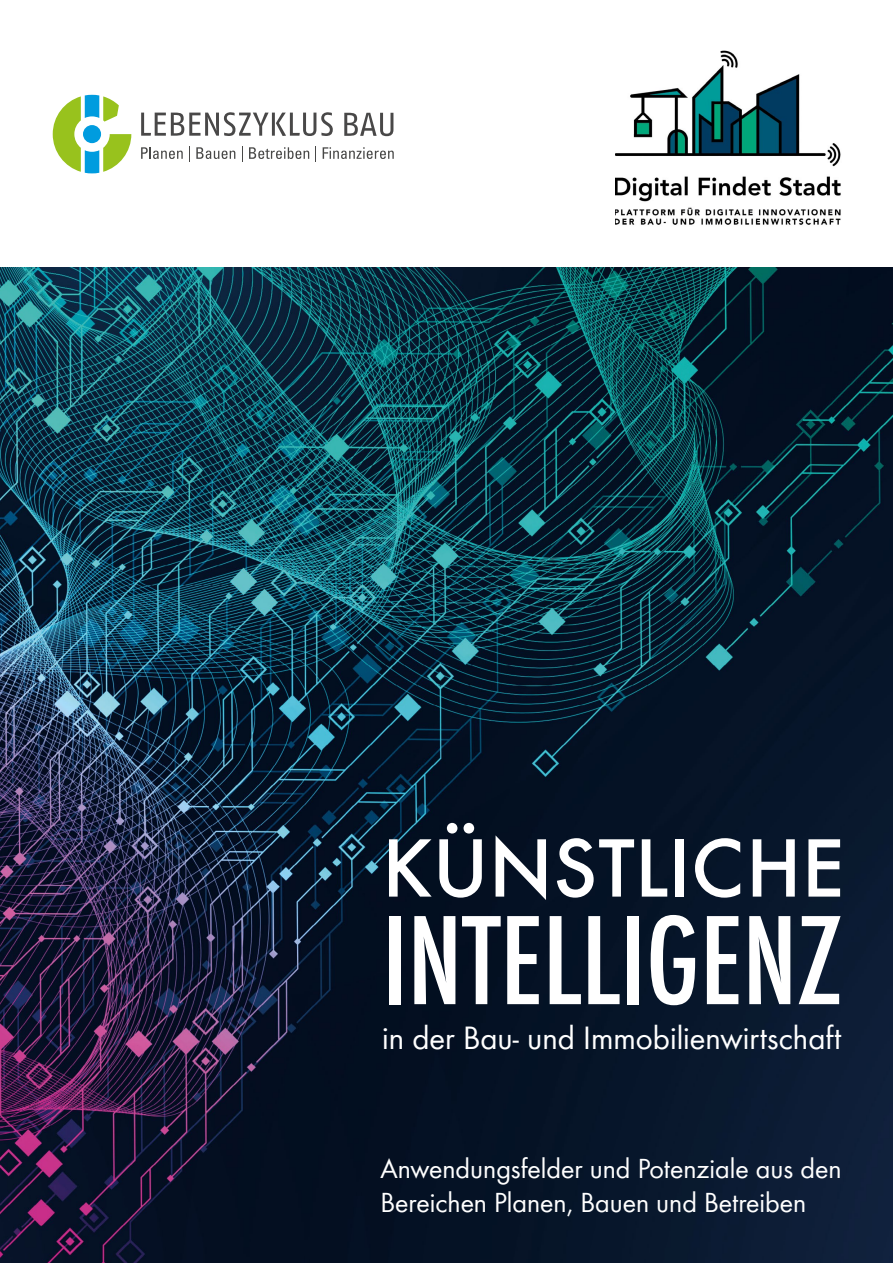
<style>
.page{position:relative;width:893px;height:1263px;background:#fff}
.page>*{position:absolute;margin:0;border:0;box-sizing:border-box;transform-origin:0 0}
.t1{font:500 condensed 116.85px "Futura";color:#fff}
.t2{font:500 76.05px "Futura";color:#fff}
.t3{font:33.3px "Futura Boo";color:#fff}
.t4{font:28.5px/34.2px "Futura Boo";color:#fff}
</style>
<div class="page">
<svg style="left:53px;top:95px;width:78px;height:78px"></svg>
<svg style="left:344px;top:113px;width:49px;height:23px"></svg>
<svg style="left:141px;top:112px;width:192px;height:24px"></svg>
<svg style="left:141px;top:147px;width:42px;height:12px"></svg>
<svg style="left:189px;top:146px;width:1px;height:15px"></svg>
<svg style="left:196px;top:147px;width:39px;height:12px"></svg>
<svg style="left:242px;top:146px;width:1px;height:15px"></svg>
<svg style="left:249px;top:147px;width:60px;height:12px"></svg>
<svg style="left:315px;top:146px;width:1px;height:15px"></svg>
<svg style="left:323px;top:147px;width:71px;height:12px"></svg>
<img style="left:615px;top:50px;width:226px;height:175px">
<img style="left:0;top:267px;width:893px;height:996px">
<h2 class="t2" style="left:382px;top:816px;width:464px">KÜNSTLICHE</h2>
<h1 class="t1" style="left:382px;top:886px;width:461px">INTELLIGENZ</h1>
<p class="t3" style="left:382px;top:1015px;width:461px">in der Bau- und Immobilienwirtschaft</p>
<p class="t4" style="left:381px;top:1150px;width:463px">Anwendungsfelder und Potenziale aus den<br>Bereichen Planen, Bauen und Betreiben</p>
</div>
